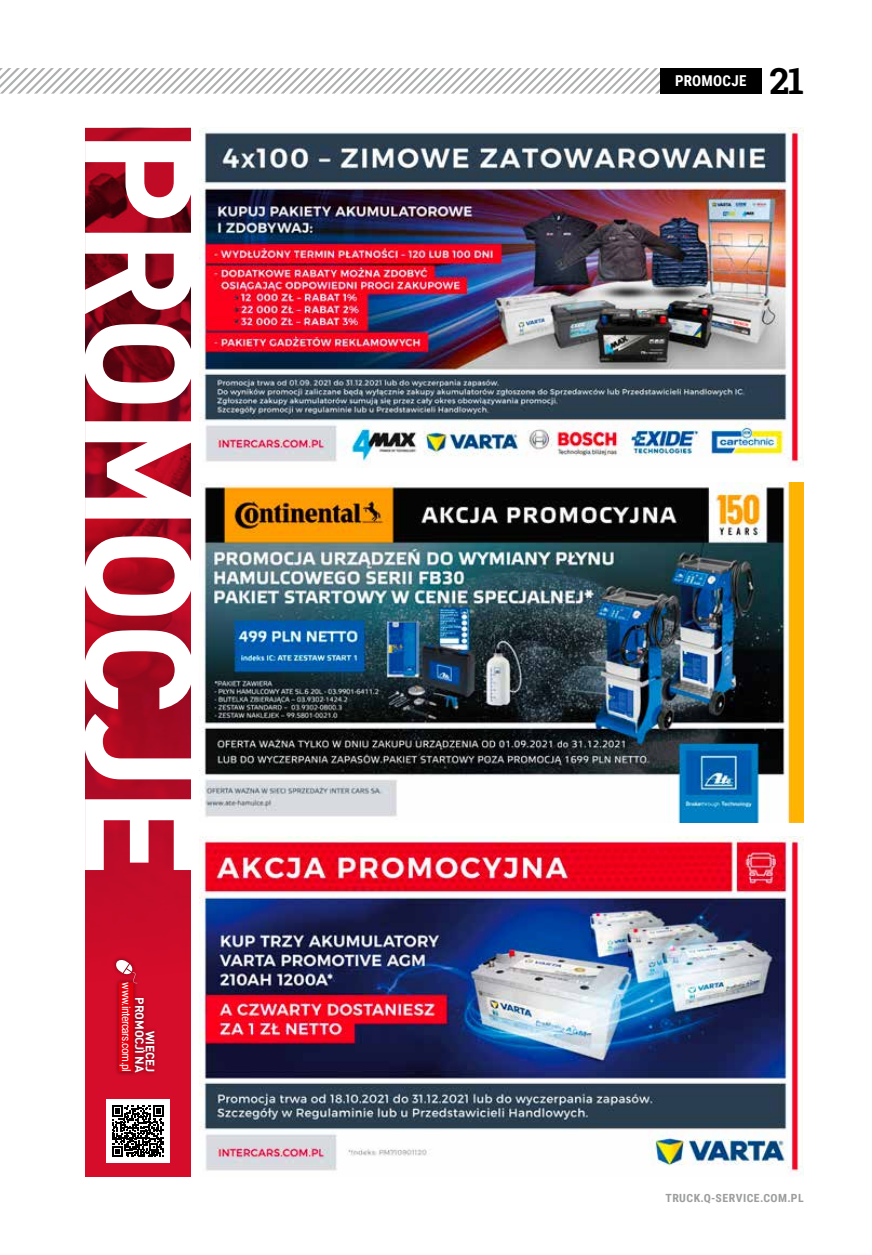
<style>
.page{position:relative;width:872px;height:1255px;background:#fff}
.page>*{position:absolute;margin:0;border:0;box-sizing:border-box;transform-origin:0 0}
.t1{font:700 150.75px "DIN Pro";letter-spacing:-.025em;color:#fff}
.t2{font:700 36px "Roboto Slab";color:#000}
.t3{font:700 15px "Roboto Condensed";letter-spacing:.015em;color:#fff}
.t4{font:700 12px/10.5px "DIN Pro";letter-spacing:-.01em;color:#fff;text-align:right}
.t5{font:11.7px "Roboto Condensed";letter-spacing:-.05em;color:#fff}
.t6{font:700 11.25px "Roboto Condensed";letter-spacing:.04em;color:#9c9d9d;scale:1.05 1}
</style>
<div class="page">
<img style="left:199px;top:128px;width:605px;height:339px">
<img style="left:199px;top:482px;width:605px;height:340px">
<img style="left:199px;top:836px;width:605px;height:340px">
<img style="left:85px;top:128px;width:106px;height:1048px">
<svg style="left:0;top:68px;width:660px;height:26px"></svg>
<div style="left:660px;top:68px;width:101px;height:26px;background:#000"></div>
<div style="left:131px;top:994px;width:27px;height:82px;background:#000;opacity:.5"></div>
<div style="left:111px;top:955px;width:30px;height:32px;background:#000;opacity:.5"></div>
<svg style="left:115px;top:959px;width:22px;height:18px"></svg>
<div style="left:114px;top:977px;width:24px;height:99px;background:#000;opacity:.5"></div>
<div style="left:119px;top:982px;width:15px;height:89px;background:#e3000f"></div>
<div style="left:106px;top:1099px;width:64px;height:64px;background:#fff"></div>
<svg style="left:112px;top:1105px;width:52px;height:52px"></svg>
<h1 class="t1" style="left:265px;top:129px;width:750px;rotate:90deg">PROMOCJE</h1>
<p class="t5" style="left:135px;top:982px;width:91px;rotate:90deg">www.intercars.com.pl</p>
<p class="t4" style="left:157px;top:997px;width:76px;rotate:90deg">WIĘCEJ<br>PROMOCJI NA</p>
<h3 class="t3" style="left:675px;top:70px;width:73px">PROMOCJE</h3>
<h2 class="t2" style="left:769px;top:56px;width:36px">21</h2>
<p class="t6" style="left:665px;top:1189px;width:133px">TRUCK.Q-SERVICE.COM.PL</p>
</div>
